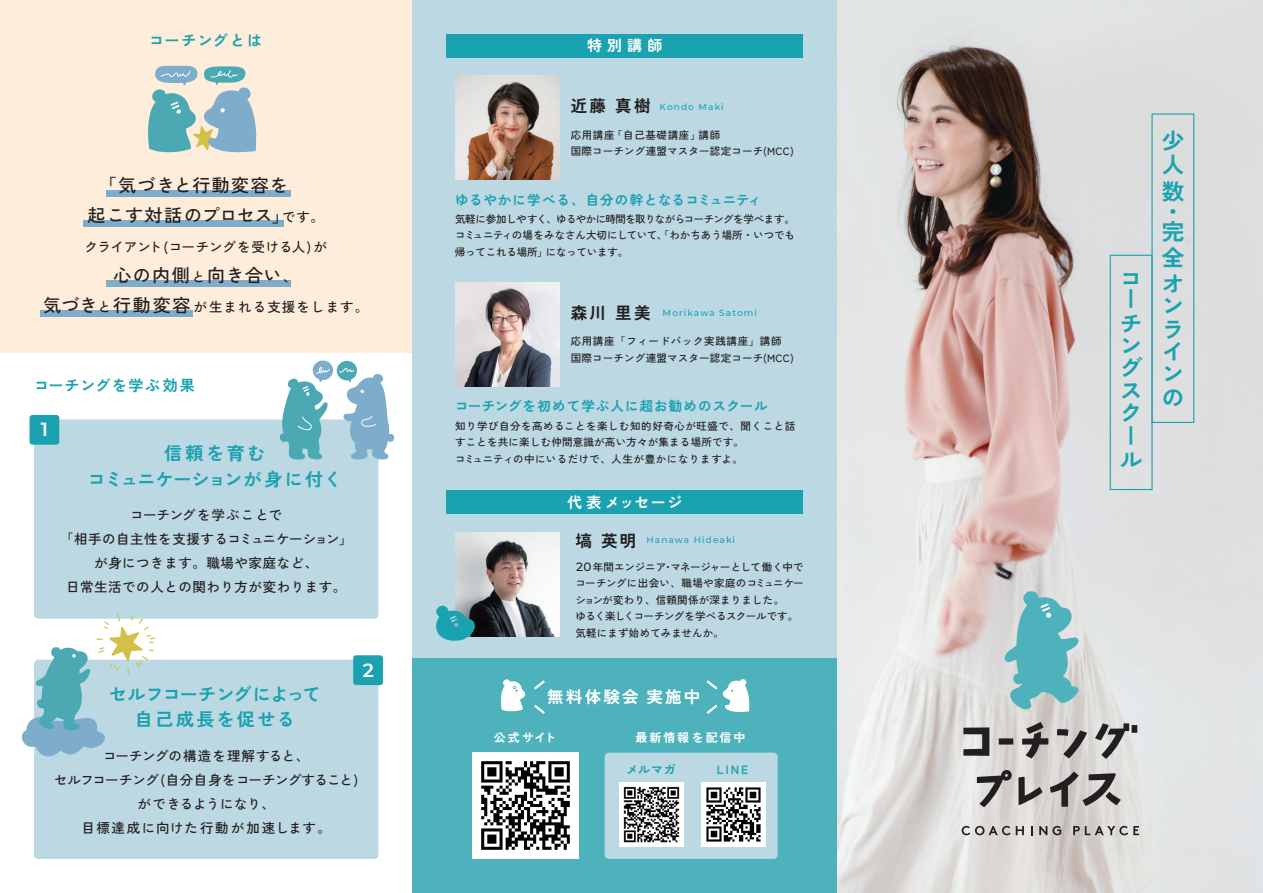
<style>
.page{position:relative;width:1263px;height:893px;background:#fff}
.page>*{position:absolute;margin:0;border:0;box-sizing:border-box;transform-origin:0 0}
.t1{font:700 22.5px/22.6px "Zen Kaku Gothic New";color:#1ba2b0}
.t2{font:600 19.05px "Montserrat";color:#fff}
.t3{font:500 18px/30px "Zen Kaku Gothic New";letter-spacing:.08em;color:#231f20}
.t4{font:700 18px/25.2px "Zen Kaku Gothic New";letter-spacing:.02em;color:#1ba2b0;text-align:center}
.t5{font:700 18px/25.2px "Zen Kaku Gothic New";letter-spacing:.04em;color:#1ba2b0;text-align:center}
.t6{font:700 16.5px "Zen Kaku Gothic New";letter-spacing:.14em;color:#231f20}
.t7{font:700 16.5px "Zen Kaku Gothic New";letter-spacing:.14em;color:#fff}
.t8{font:700 15px "Zen Kaku Gothic New";letter-spacing:.1em;color:#1ba2b0}
.t9{font:700 15px "Zen Kaku Gothic New";letter-spacing:.09em;color:#fff}
.t10{font:700 15px "Zen Kaku Gothic New";letter-spacing:.22em;color:#fff}
.t11{font:500 13.5px/24px "Zen Kaku Gothic New";letter-spacing:.04em;color:#231f20;text-align:center}
.t12{font:700 13.5px "Zen Kaku Gothic New";letter-spacing:.06em;color:#1ba2b0}
.t13{font:700 13.5px "Zen Kaku Gothic New";letter-spacing:.08em;color:#1ba2b0}
.t14{font:500 13.5px "Zen Kaku Gothic New";letter-spacing:.08em;color:#231f20}
.t15{font:500 13.5px "Zen Kaku Gothic New";letter-spacing:-.02em;color:#231f20}
.t16{font:700 12px "Zen Kaku Gothic New";letter-spacing:.16em;color:#fff}
.t17{font:700 12px "Zen Kaku Gothic New";letter-spacing:.12em;color:#1ba2b0}
.t18{font:500 10.5px/16.5px "Zen Kaku Gothic New";letter-spacing:.02em;color:#231f20}
.t19{font:500 10.5px/16.5px "Zen Kaku Gothic New";letter-spacing:.04em;color:#231f20}
.t20{font:500 9px "Montserrat";letter-spacing:.12em;color:#1ba2b0}
.s1{font-size:13.5px}
.s2{font-size:15px}
.s3{font-size:18px}
.s4{font-family:"Zen Kaku Gothic New";font-weight:700;font-size:16.5px;color:#231f20}
.s5{font-family:"Montserrat";font-size:12px}
</style>
<div class="page">
<div style="left:0;top:0;width:412px;height:352px;background:#feeddb"></div>
<div style="left:412px;top:0;width:425px;height:659px;background:#bbd8e3"></div>
<div style="left:412px;top:659px;width:426px;height:234px;background:#4eb2bc"></div>
<svg style="left:148px;top:66px;width:109px;height:87px"></svg>
<img style="left:838px;top:0;width:425px;height:893px">
<svg style="left:963px;top:727px;width:26px;height:29px"></svg>
<div style="left:999px;top:738px;width:14px;height:7px;background:#231f20"></div>
<svg style="left:1022px;top:722px;width:26px;height:36px"></svg>
<svg style="left:1057px;top:729px;width:30px;height:29px"></svg>
<svg style="left:1095px;top:723px;width:34px;height:36px"></svg>
<div style="left:1131px;top:725px;width:6px;height:8px;background:#231f20"></div>
<svg style="left:977px;top:769px;width:35px;height:38px"></svg>
<svg style="left:1018px;top:777px;width:24px;height:28px"></svg>
<svg style="left:1050px;top:772px;width:71px;height:35px;background:#9b9896"></svg>
<svg style="left:962px;top:826px;width:62px;height:9px"></svg>
<svg style="left:1039px;top:826px;width:22px;height:9px"></svg>
<svg style="left:1073px;top:826px;width:66px;height:9px"></svg>
<svg style="left:1003px;top:590px;width:77px;height:123px;background:#8bc2c7"></svg>
<img style="left:455px;top:75px;width:104px;height:105px">
<img style="left:455px;top:282px;width:104px;height:104px">
<img style="left:455px;top:532px;width:104px;height:104px">
<svg style="left:534px;top:680px;width:11px;height:10px"></svg>
<svg style="left:534px;top:704px;width:11px;height:10px"></svg>
<svg style="left:706px;top:679px;width:44px;height:35px"></svg>
<svg style="left:500px;top:679px;width:25px;height:32px"></svg>
<div style="left:605px;top:753px;width:173px;height:106px;background:#bbd8e3;border-radius:4px"></div>
<img style="left:620px;top:783px;width:63px;height:64px">
<img style="left:472px;top:753px;width:107px;height:106px">
<img style="left:701px;top:783px;width:64px;height:64px">
<svg style="left:436px;top:605px;width:41px;height:36px"></svg>
<div style="left:446px;top:491px;width:357px;height:23px;background:#1ba2b0"></div>
<div style="left:446px;top:34px;width:357px;height:23px;background:#1ba2b0"></div>
<div style="left:106px;top:190px;width:185px;height:6px;background:#7dadcb"></div>
<div style="left:106px;top:280px;width:185px;height:6px;background:#7dadcb"></div>
<div style="left:40px;top:310px;width:153px;height:6px;background:#7dadcb"></div>
<div style="left:84px;top:220px;width:200px;height:7px;background:#7dadcb"></div>
<div style="left:34px;top:419px;width:344px;height:200px;background:#bbd8e3;border-radius:4px"></div>
<svg style="left:279px;top:360px;width:116px;height:101px"></svg>
<div style="left:30px;top:415px;width:29px;height:30px;background:#1ba2b0;border-radius:3px"></div>
<div style="left:34px;top:660px;width:344px;height:199px;background:#bbd8e3;border-radius:4px"></div>
<svg style="left:21px;top:613px;width:134px;height:144px"></svg>
<div style="left:353px;top:655px;width:30px;height:30px;background:#1ba2b0;border-radius:3px"></div>
<div style="left:1110px;top:255px;width:42px;height:235px;border:1px solid #1ba2b0"></div>
<div style="left:1151px;top:113px;width:43px;height:310px;border:1px solid #1ba2b0"></div>
<h3 class="t8" style="left:149px;top:31px;width:114px">コーチングとは</h3>
<h3 class="t3" style="left:87px;top:170px;width:238px;text-indent:11px">「気づきと行動変容を<br>起こす対話のプロセス」<span class="s1">です。</span></h3>
<p class="t15" style="left:84px;top:238px;width:244px">クライアント(コーチングを受ける人)が</p>
<h3 class="t3" style="left:113px;top:260px;width:186px">心の内側<span class="s1">と</span>向き合い<span class="s2">、</span></h3>
<p class="t14" style="left:43px;top:298px;width:327px"><span class="s3">気づき</span>と<span class="s3">行動変容</span>が生まれる支援をします。</p>
<h3 class="t8" style="left:34px;top:376px;width:162px">コーチングを学ぶ効果</h3>
<h2 class="t2" style="left:41px;top:416px;width:9px">1</h2>
<h3 class="t5" style="left:88px;top:441px;width:255px">信頼を育む<br>コミュニケーションが身に付く</h3>
<p class="t11" style="left:60px;top:503px;width:294px">コーチングを学ぶことで<br>「相手の自主性を支援するコミュニケーション」が身につきます。職場や家庭など、<br>日常生活での人との関わり方が変わります。</p>
<h2 class="t2" style="left:363px;top:656px;width:13px">2</h2>
<h3 class="t4" style="left:109px;top:681px;width:213px">セルフコーチングによって自己成長を促せる</h3>
<p class="t11" style="left:54px;top:743px;width:306px">コーチングの構造を理解すると、<br>セルフコーチング(自分自身をコーチングすること)ができるようになり、<br>目標達成に向けた行動が加速します。</p>
<h3 class="t10" style="left:587px;top:36px;width:77px">特別講師</h3>
<h3 class="t6" style="left:571px;top:96px;width:81px">近藤 真樹</h3>
<p class="t18" style="left:571px;top:126px;width:225px">応用講座「自己基礎講座」講師<br>国際コーチング連盟マスター認定コーチ(MCC)</p>
<p class="t20" style="left:660px;top:100px;width:66px">Kondo Maki</p>
<p class="t12" style="left:455px;top:191px;width:308px">ゆるやかに学べる、自分の幹となるコミュニティ</p>
<p class="t18" style="left:455px;top:211px;width:342px;text-align:justify">気軽に参加しやすく、ゆるやかに時間を取りながらコーチングを学べます。コミュニティの場をみなさん大切にしていて、「わかちあう場所・いつでも帰ってこれる場所」になっています。</p>
<h3 class="t6" style="left:571px;top:303px;width:81px">森川 里美</h3>
<p class="t18" style="left:571px;top:333px;width:225px">応用講座「フィードバック実践講座」講師国際コーチング連盟マスター認定コーチ(MCC)</p>
<p class="t20" style="left:663px;top:306px;width:96px">Morikawa Satomi</p>
<p class="t13" style="left:455px;top:398px;width:314px">コーチングを初めて学ぶ人に超お勧めのスクール</p>
<p class="t19" style="left:455px;top:417px;width:342px">知り学び自分を高めることを楽しむ知的好奇心が旺盛で、聞くこと話すことを共に楽しむ仲間意識が高い方々が集まる場所です。<br>コミュニティの中にいるだけで、人生が豊かになりますよ。</p>
<h3 class="t9" style="left:567px;top:493px;width:117px">代表メッセージ</h3>
<p class="t20" style="left:575px;top:534px;width:161px"><span class="s4">塙 英明</span> Hanawa Hideaki</p>
<p class="t18" style="left:575px;top:558px;width:230px"><span class="s5">20</span>年間エンジニア・マネージャーとして働く中でコーチングに出会い、職場や家庭のコミュニケーションが変わり、信頼関係が深まりました。<br>ゆるく楽しくコーチングを学べるスクールです。気軽にまず始めてみませんか。</p>
<h3 class="t7" style="left:547px;top:686px;width:155px">無料体験会実施中</h3>
<p class="t16" style="left:494px;top:730px;width:64px">公式サイト</p>
<p class="t17" style="left:626px;top:762px;width:51px">メルマガ</p>
<p class="t17" style="left:717px;top:762px;width:33px">LINE</p>
<p class="t16" style="left:635px;top:730px;width:111px">最新情報を配信中</p>
<h1 class="t1" style="left:1120px;top:267px;width:20px;line-height:20.7px">コー</h1>
<h1 class="t1" style="left:1120px;top:311px;width:24px">チングスクール</h1>
<h1 class="t1" style="left:1162px;top:128px;width:23px;line-height:24.3px">少人</h1>
<h1 class="t1" style="left:1162px;top:181px;width:24px;line-height:20.2px">数・完</h1>
<h1 class="t1" style="left:1162px;top:244px;width:24px;line-height:25.7px">全オ</h1>
<h1 class="t1" style="left:1162px;top:294px;width:22px;text-align:justify">ンラインの</h1>
</div>
